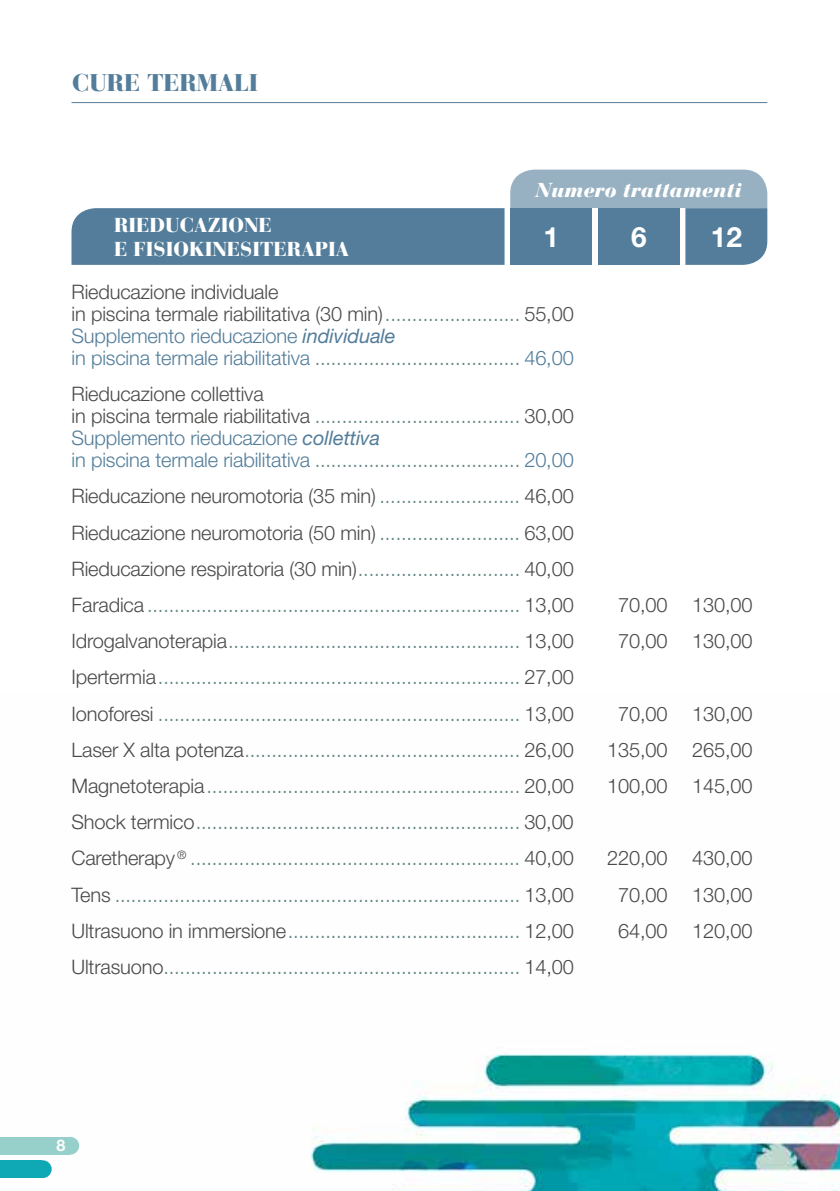
<style>
.page{position:relative;width:840px;height:1191px;background:#fff}
.page>*{position:absolute;margin:0;border:0;box-sizing:border-box;transform-origin:0 0}
.t1{font:700 28px "Helvetica Neue LT Std";color:#fff}
.t2{font:900 24px "Bauer Bodoni";color:#537d9a}
.t3{font:300 20px/36.2px "Helvetica Neue LT Std";letter-spacing:-.01em;color:#648785}
.t4{font:300 20px/22px "Helvetica Neue LT Std";letter-spacing:-.01em;color:#4a4a49}
.t5{font:900 20px/24px "Bauer Bodoni";color:#fff}
.t6{font:italic 900 20px "Bauer Bodoni";color:#fff}
.t7{font:700 16px "Helvetica Neue LT Std";color:#fff}
.s1{color:#648785}
.s2{color:#537d9a}
.s3{font-weight:400;font-style:italic;color:#537d9a}
.s4{color:#4a4a49}
</style>
<div class="page">
<div style="left:510px;top:170px;width:256px;height:72px;background:#97b1c2;border-radius:24px"></div>
<div style="left:510px;top:208px;width:256px;height:57px;background:linear-gradient(to bottom,#fff,#fff)"></div>
<div style="left:510px;top:208px;width:81px;height:57px;background:#537d9a"></div>
<div style="left:597px;top:208px;width:82px;height:57px;background:#537d9a"></div>
<div style="left:685px;top:208px;width:81px;height:57px;background:#537d9a"></div>
<div style="left:71px;top:208px;width:433px;height:57px;background:#537d9a"></div>
<hr style="left:71px;top:102px;width:695px;height:1px;background:#537d9a">
<img style="left:0;top:1054px;width:839px;height:137px">
<p class="t2" style="left:72px;top:68px;width:187px">CURE TERMALI</p>
<p class="t6" style="left:535px;top:178px;width:208px">Numero trattamenti</p>
<p class="t5" style="left:114px;top:213px;width:236px">RIEDUCAZIONE<br>E FISIOKINESITERAPIA</p>
<h1 class="t1" style="left:543px;top:219px;width:17px">1</h1>
<h1 class="t1" style="left:630px;top:219px;width:17px">6</h1>
<h1 class="t1" style="left:710px;top:219px;width:33px">12</h1>
<p class="t4" style="left:71px;top:280px;width:503px">Rieducazione individuale<br>in piscina termale riabilitativa (30 min)<span class="s1">.........................</span> 55,00<br><span class="s2">Supplemento rieducazione</span> <span class="s3">individuale<br></span><span class="s2">in piscina termale riabilitativa</span> <span class="s1">......................................</span> <span class="s2">46,00</span></p>
<p class="t3" style="left:71px;top:383px;width:503px;line-height:22px"><span class="s4">Rieducazione collettiva<br>in piscina termale riabilitativa</span> ...................................... <span class="s4">30,00<br></span><span class="s2">Supplemento rieducazione</span> <span class="s3">collettiva<br></span><span class="s2">in piscina termale riabilitativa</span> ...................................... <span class="s2">20,00</span></p>
<p class="t3" style="left:71px;top:478px;width:503px;text-align:justify"><span class="s4">Rieducazione neuromotoria (35 min)</span> .......................... <span class="s4">46,00<br>Rieducazione neuromotoria (50 min)</span> .......................... <span class="s4">63,00<br>Rieducazione respiratoria (30 min)</span>.............................. <span class="s4">40,00<br>Faradica</span> ..................................................................... <span class="s4">13,00</span></p>
<p class="t4" style="left:617px;top:593px;width:136px">70,00 130,00</p>
<p class="t3" style="left:71px;top:622px;width:503px"><span class="s4">Idrogalvanoterapia</span>...................................................... <span class="s4">13,00</span></p>
<p class="t4" style="left:617px;top:629px;width:136px">70,00 130,00</p>
<p class="t3" style="left:71px;top:659px;width:503px"><span class="s4">Ipertermia</span>................................................................... <span class="s4">27,00<br>Ionoforesi</span> ................................................................... <span class="s4">13,00</span></p>
<p class="t4" style="left:617px;top:702px;width:136px">70,00 130,00</p>
<p class="t3" style="left:71px;top:731px;width:503px"><span class="s4">Laser X alta potenza</span>................................................... <span class="s4">26,00</span></p>
<p class="t4" style="left:607px;top:738px;width:147px">135,00 265,00</p>
<p class="t3" style="left:71px;top:767px;width:503px"><span class="s4">Magnetoterapia</span>.......................................................... <span class="s4">20,00</span></p>
<p class="t4" style="left:607px;top:774px;width:147px">100,00 145,00</p>
<p class="t3" style="left:71px;top:803px;width:503px"><span class="s4">Shock termico</span>............................................................ <span class="s4">30,00<br>Caretherapy</span> <sup>®</sup> ............................................................. <span class="s4">40,00</span></p>
<p class="t4" style="left:607px;top:846px;width:147px">220,00 430,00</p>
<p class="t3" style="left:71px;top:876px;width:503px"><span class="s4">Tens</span> ........................................................................... <span class="s4">13,00</span></p>
<p class="t4" style="left:618px;top:883px;width:136px">70,00 130,00</p>
<p class="t3" style="left:71px;top:912px;width:503px"><span class="s4">Ultrasuono in immersione</span>........................................... <span class="s4">12,00</span></p>
<p class="t4" style="left:618px;top:919px;width:136px">64,00 120,00</p>
<p class="t3" style="left:71px;top:948px;width:503px"><span class="s4">Ultrasuono</span>.................................................................. <span class="s4">14,00</span></p>
<p class="t7" style="left:56px;top:1135px;width:10px">8</p>
</div>
